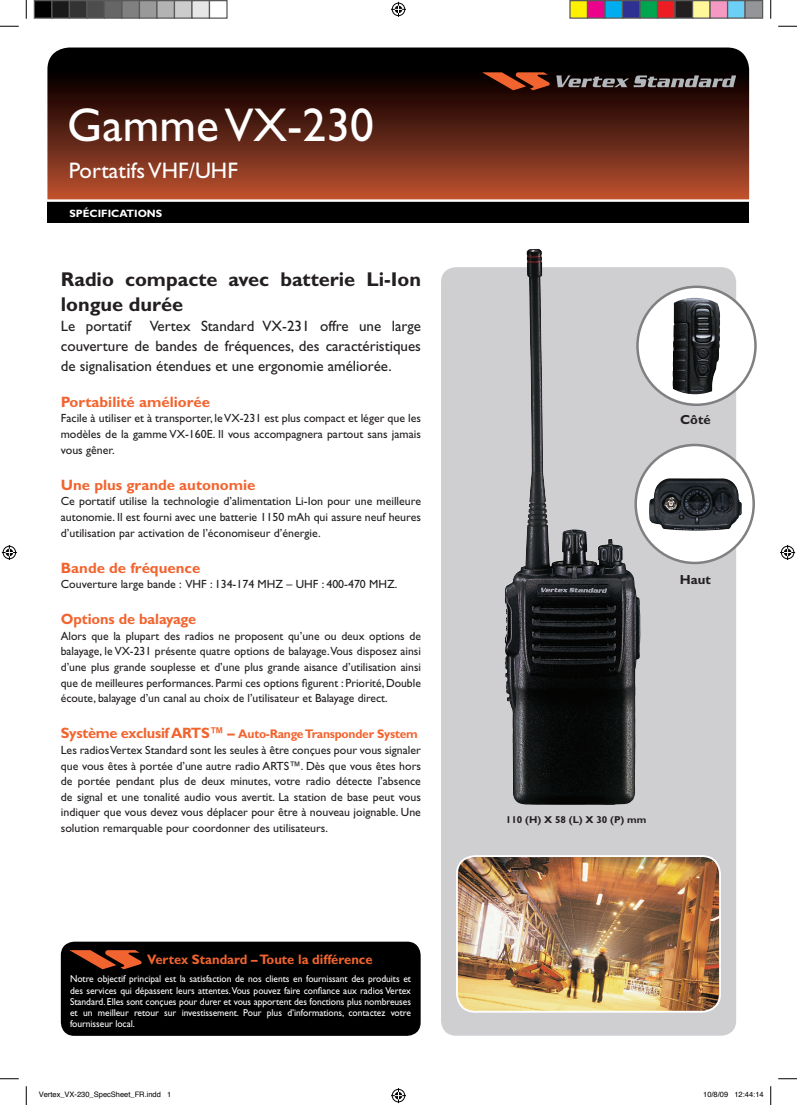
<style>
.page{position:relative;width:797px;height:1105px;background:#fff}
.page>*{position:absolute;margin:0;border:0;box-sizing:border-box;transform-origin:0 0}
.t1{font:47.5px "Gill Sans";color:#fff}
.t2{font:22.5px "Gill Sans";color:#fff}
.t3{font:700 20px/25px "Gill Sans";color:#231f20}
.t4{font:15px/20px "Gill Sans";color:#231f20;text-align:justify}
.t5{font:700 15px "Gill Sans";color:#f2642f}
.t6{font:700 13.75px "Gill Sans";color:#f2642f;scale:.95 1}
.t7{font:700 13.12px "Gill Sans";color:#231f20}
.t8{font:700 12.5px "Gill Sans";letter-spacing:-.02em;color:#f2642f}
.t9{font:11.88px/15.6px "Gill Sans";color:#231f20;text-align:justify}
.t10{font:700 10.62px "Gill Sans";color:#fff}
.t11{font:10px/11.2px "Gill Sans";letter-spacing:-.005em;color:#fff;text-align:justify;scale:.95 1}
.t12{font:700 10px "Gill Sans";color:#231f20}
.t13{font:7.5px "Helvetica";color:#000}
.s1{font-size:15px}
</style>
<div class="page">
<svg style="left:47px;top:48px;width:702px;height:151px;background:#512013"></svg>
<div style="left:47px;top:201px;width:702px;height:22px;background:#000"></div>
<hr style="left:37px;top:199px;width:723px;height:3px;background:#fff">
<svg style="left:441px;top:267px;width:295px;height:769px;background:#a9a9ab"></svg>
<svg style="left:556px;top:75px;width:180px;height:12px;background:#5c585a"></svg>
<svg style="left:482px;top:72px;width:68px;height:18px"></svg>
<img style="left:521px;top:249px;width:13px;height:318px">
<img style="left:457px;top:856px;width:263px;height:156px">
<div style="left:456px;top:855px;width:265px;height:158px;border:2px solid #fff;border-radius:18px"></div>
<svg style="left:637px;top:287px;width:118px;height:118px"></svg>
<div style="left:636px;top:286px;width:120px;height:120px;border:2px solid #808083;border-radius:50%"></div>
<div style="left:635px;top:445px;width:118px;height:118px;background:#fff;border-radius:50%"></div>
<img style="left:649px;top:478px;width:93px;height:53px">
<div style="left:634px;top:444px;width:121px;height:120px;border:2px solid #808083;border-radius:50%"></div>
<div style="left:645px;top:297px;width:99px;height:98px;background:#fff;border-radius:50%"></div>
<img style="left:672px;top:297px;width:48px;height:98px">
<div style="left:644px;top:295px;width:101px;height:102px;border:2px solid #fff;border-radius:50%"></div>
<div style="left:61px;top:942px;width:359px;height:94px;background:#000;border-radius:13px"></div>
<svg style="left:69px;top:950px;width:73px;height:19px"></svg>
<svg style="left:0;top:25px;width:19px;height:2px"></svg>
<svg style="left:778px;top:25px;width:19px;height:2px"></svg>
<svg style="left:0;top:1078px;width:19px;height:1px"></svg>
<svg style="left:778px;top:1078px;width:19px;height:1px"></svg>
<svg style="left:25px;top:0;width:2px;height:19px"></svg>
<svg style="left:25px;top:1086px;width:2px;height:19px"></svg>
<svg style="left:770px;top:0;width:1px;height:19px"></svg>
<svg style="left:770px;top:1086px;width:1px;height:19px"></svg>
<svg style="left:391px;top:2px;width:15px;height:15px"></svg>
<svg style="left:391px;top:1088px;width:15px;height:15px"></svg>
<svg style="left:2px;top:545px;width:15px;height:15px"></svg>
<svg style="left:780px;top:545px;width:15px;height:15px"></svg>
<div style="left:34px;top:1px;width:18px;height:17px;background:#000"></div>
<div style="left:34px;top:0;width:18px;height:19px;border:1px solid #595959"></div>
<div style="left:52px;top:1px;width:17px;height:17px;background:#1a1a1a"></div>
<div style="left:51px;top:0;width:19px;height:19px;border:1px solid #595959"></div>
<div style="left:69px;top:1px;width:18px;height:17px;background:#333"></div>
<div style="left:69px;top:0;width:19px;height:19px;border:1px solid #595959"></div>
<div style="left:87px;top:1px;width:17px;height:17px;background:#4d4d4d"></div>
<div style="left:86px;top:0;width:19px;height:19px;border:1px solid #595959"></div>
<div style="left:104px;top:1px;width:18px;height:17px;background:#666"></div>
<div style="left:104px;top:0;width:18px;height:19px;border:1px solid #595959"></div>
<div style="left:122px;top:1px;width:17px;height:17px;background:#808080"></div>
<div style="left:121px;top:0;width:19px;height:19px;border:1px solid #595959"></div>
<div style="left:139px;top:1px;width:18px;height:17px;background:#999"></div>
<div style="left:139px;top:0;width:19px;height:19px;border:1px solid #595959"></div>
<div style="left:157px;top:1px;width:17px;height:17px;background:#b3b3b3"></div>
<div style="left:156px;top:0;width:19px;height:19px;border:1px solid #595959"></div>
<div style="left:174px;top:1px;width:18px;height:17px;background:#ccc"></div>
<div style="left:174px;top:0;width:18px;height:19px;border:1px solid #595959"></div>
<div style="left:192px;top:1px;width:17px;height:17px;background:#e6e6e6"></div>
<div style="left:191px;top:0;width:19px;height:19px;border:1px solid #595959"></div>
<div style="left:209px;top:0;width:19px;height:19px;border:1px solid #595959"></div>
<div style="left:570px;top:1px;width:17px;height:17px;background:#fff101"></div>
<div style="left:569px;top:0;width:19px;height:19px;border:1px solid #595959"></div>
<div style="left:587px;top:1px;width:18px;height:17px;background:#ed028c"></div>
<div style="left:587px;top:0;width:18px;height:19px;border:1px solid #595959"></div>
<div style="left:605px;top:1px;width:17px;height:17px;background:#00aeef"></div>
<div style="left:604px;top:0;width:19px;height:19px;border:1px solid #595959"></div>
<div style="left:622px;top:1px;width:18px;height:17px;background:#2e3092"></div>
<div style="left:622px;top:0;width:18px;height:19px;border:1px solid #595959"></div>
<div style="left:640px;top:1px;width:17px;height:17px;background:#00a54f"></div>
<div style="left:639px;top:0;width:19px;height:19px;border:1px solid #595959"></div>
<div style="left:657px;top:1px;width:18px;height:17px;background:#ee1d23"></div>
<div style="left:657px;top:0;width:18px;height:19px;border:1px solid #595959"></div>
<div style="left:675px;top:1px;width:17px;height:17px;background:#231f20"></div>
<div style="left:674px;top:0;width:19px;height:19px;border:1px solid #595959"></div>
<div style="left:692px;top:1px;width:18px;height:17px;background:#fff79a"></div>
<div style="left:692px;top:0;width:18px;height:19px;border:1px solid #595959"></div>
<div style="left:710px;top:1px;width:17px;height:17px;background:#f499c2"></div>
<div style="left:709px;top:0;width:19px;height:19px;border:1px solid #595959"></div>
<div style="left:727px;top:1px;width:18px;height:17px;background:#6bcff6"></div>
<div style="left:727px;top:0;width:18px;height:19px;border:1px solid #595959"></div>
<div style="left:745px;top:1px;width:17px;height:17px;background:#939598"></div>
<div style="left:744px;top:0;width:19px;height:19px;border:1px solid #595959"></div>
<h1 class="t1" style="left:67px;top:98px;width:308px">Gamme VX-230</h1>
<h2 class="t2" style="left:69px;top:158px;width:171px">Portatifs VHF/UHF</h2>
<p class="t10" style="left:69px;top:207px;width:94px">SPÉCIFICATIONS</p>
<h3 class="t3" style="left:61px;top:266px;width:361px">Radio compacte avec batterie Li-Ion longue durée</h3>
<p class="t4" style="left:61px;top:316px;width:362px">Le portatif Vertex Standard VX-231 offre une large couverture de bandes de fréquences, des caractéristiques de signalisation étendues et une ergonomie améliorée.</p>
<p class="t5" style="left:61px;top:393px;width:151px">Portabilité améliorée</p>
<p class="t9" style="left:61px;top:410px;width:362px">Facile à utiliser et à transporter, le VX-231 est plus compact et léger que les modèles de la gamme VX-160E. Il vous accompagnera partout sans jamais vous gêner.</p>
<p class="t5" style="left:61px;top:476px;width:196px">Une plus grande autonomie</p>
<p class="t9" style="left:61px;top:493px;width:362px">Ce portatif utilise la technologie d’alimentation Li-Ion pour une meilleure autonomie. Il est fourni avec une batterie 1150 mAh qui assure neuf heures d’utilisation par activation de l’économiseur d’énergie.</p>
<p class="t5" style="left:61px;top:559px;width:141px">Bande de fréquence</p>
<p class="t9" style="left:61px;top:576px;width:338px">Couverture large bande : VHF : 134-174 MHZ – UHF : 400-470 MHZ.</p>
<p class="t5" style="left:61px;top:610px;width:137px">Options de balayage</p>
<p class="t9" style="left:61px;top:628px;width:362px">Alors que la plupart des radios ne proposent qu’une ou deux options de balayage, le VX-231 présente quatre options de balayage. Vous disposez ainsi d’une plus grande souplesse et d’une plus grande aisance d’utilisation ainsi que de meilleures performances. Parmi ces options figurent : Priorité, Double écoute, balayage d’un canal au choix de l’utilisateur et Balayage direct.</p>
<p class="t8" style="left:61px;top:727px;width:358px"><span class="s1">Système exclusif ARTS™ –</span> Auto-Range Transponder System</p>
<p class="t9" style="left:61px;top:742px;width:362px">Les radios Vertex Standard sont les seules à être conçues pour vous signaler que vous êtes à portée d’une autre radio ARTS™. Dès que vous êtes hors de portée pendant plus de deux minutes, votre radio détecte l’absence de signal et une tonalité audio vous avertit. La station de base peut vous indiquer que vous devez vous déplacer pour être à nouveau joignable. Une solution remarquable pour coordonner des utilisateurs.</p>
<p class="t6" style="left:147px;top:951px;width:239px">Vertex Standard – Toute la différence</p>
<p class="t11" style="left:70px;top:973px;width:360px">Notre objectif principal est la satisfaction de nos clients en fournissant des produits et des services qui dépassent leurs attentes. Vous pouvez faire confiance aux radios Vertex Standard. Elles sont conçues pour durer et vous apportent des fonctions plus nombreuses et un meilleur retour sur investissement. Pour plus d’informations, contactez votre fournisseur local.</p>
<p class="t7" style="left:680px;top:412px;width:32px">Côté</p>
<p class="t7" style="left:680px;top:572px;width:32px">Haut</p>
<p class="t12" style="left:506px;top:813px;width:142px">110 (H) X 58 (L) X 30 (P) mm</p>
<p class="t13" style="left:39px;top:1088px;width:134px">Vertex_VX-230_SpecSheet_FR.indd 1</p>
<p class="t13" style="left:703px;top:1088px;width:62px">10/8/09 12:44:14</p>
</div>
